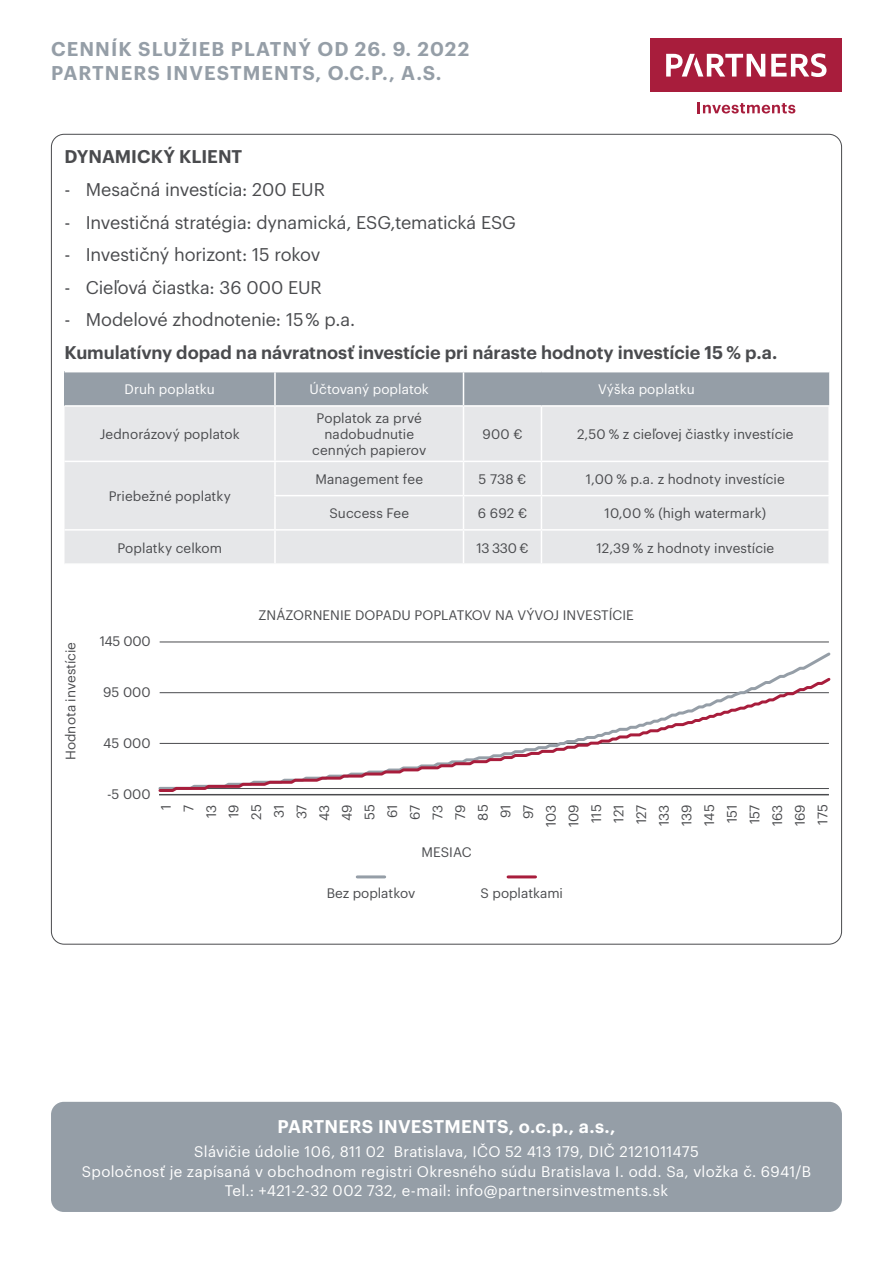
<style>
.page{position:relative;width:893px;height:1263px;background:#fff}
.page>*{position:absolute;margin:0;border:0;box-sizing:border-box;transform-origin:0 0}
.t1{font:600 19.5px/23.4px "Graphik";letter-spacing:.055em;color:#959ea7}
.t2{font:18px "Graphik";letter-spacing:-.01em;color:#4a4b4e}
.t3{font:600 18px "Graphik";letter-spacing:-.005em;color:#4a4b4e}
.t4{font:600 18px "Graphik";letter-spacing:.01em;color:#fff}
.t5{font:15px/19.5px "Graphik";letter-spacing:.02em;color:#fff;text-align:center}
.t6{font:13.5px/16.2px "Graphik";color:#4a4b4e;text-align:center}
.t7{font:13.5px "Graphik";letter-spacing:.005em;color:#fff}
</style>
<div class="page">
<div style="left:51px;top:1102px;width:791px;height:110px;background:#959ea7;border-radius:13px"></div>
<div style="left:651px;top:38px;width:191px;height:54px;background:#a81d3c"></div>
<svg style="left:771px;top:53px;width:55px;height:24px"></svg>
<svg style="left:666px;top:54px;width:99px;height:23px"></svg>
<svg style="left:698px;top:102px;width:97px;height:11px"></svg>
<div style="left:65px;top:372px;width:210px;height:34px;background:#959ea7"></div>
<div style="left:276px;top:372px;width:553px;height:33px;background:#959ea7"></div>
<div style="left:65px;top:407px;width:763px;height:156px;background:#e6e7e9"></div>
<hr style="left:274px;top:372px;width:2px;height:33px;background:#fff">
<hr style="left:463px;top:372px;width:1px;height:33px;background:#fff">
<hr style="left:65px;top:405px;width:210px;height:2px;background:#fff">
<hr style="left:274px;top:407px;width:2px;height:54px;background:#fff">
<hr style="left:463px;top:407px;width:1px;height:54px;background:#fff">
<hr style="left:541px;top:407px;width:1px;height:54px;background:#fff">
<hr style="left:65px;top:461px;width:210px;height:1px;background:#fff">
<hr style="left:275px;top:461px;width:188px;height:1px;background:#fff">
<hr style="left:274px;top:462px;width:2px;height:33px;background:#fff">
<hr style="left:463px;top:461px;width:78px;height:1px;background:#fff">
<hr style="left:463px;top:462px;width:1px;height:33px;background:#fff">
<hr style="left:541px;top:461px;width:289px;height:1px;background:#fff">
<hr style="left:541px;top:462px;width:1px;height:33px;background:#fff">
<hr style="left:274px;top:495px;width:189px;height:1px;background:#fff">
<hr style="left:274px;top:496px;width:2px;height:33px;background:#fff">
<hr style="left:463px;top:495px;width:78px;height:1px;background:#fff">
<hr style="left:463px;top:496px;width:1px;height:33px;background:#fff">
<hr style="left:541px;top:495px;width:289px;height:1px;background:#fff">
<hr style="left:541px;top:496px;width:1px;height:33px;background:#fff">
<hr style="left:65px;top:529px;width:210px;height:2px;background:#fff">
<hr style="left:275px;top:529px;width:188px;height:2px;background:#fff">
<hr style="left:274px;top:531px;width:2px;height:32px;background:#fff">
<hr style="left:463px;top:529px;width:78px;height:2px;background:#fff">
<hr style="left:463px;top:531px;width:1px;height:32px;background:#fff">
<hr style="left:541px;top:529px;width:289px;height:2px;background:#fff">
<hr style="left:541px;top:531px;width:1px;height:32px;background:#fff">
<hr style="left:160px;top:642px;width:669px;height:1px;background:#4a4b4e">
<hr style="left:159px;top:794px;width:670px;height:1px;background:#4a4b4e">
<hr style="left:508px;top:875px;width:27px;height:3px;background:#a81d3c">
<hr style="left:357px;top:875px;width:28px;height:3px;background:#959ea7">
<svg style="left:158px;top:675px;width:673px;height:117px"></svg>
<h1 class="t1" style="left:51px;top:36px;width:420px">CENNÍK SLUŽIEB PLATNÝ OD 26. 9. 2022<br>PARTNERS INVESTMENTS, O.C.P., A.S.</h1>
<p class="t3" style="left:65px;top:143px;width:179px">DYNAMICKÝ KLIENT</p>
<p class="t2" style="left:65px;top:176px;width:262px">- Mesačná investícia: 200 EUR</p>
<p class="t2" style="left:65px;top:208px;width:453px">- Investičná stratégia: dynamická, ESG,tematická ESG</p>
<p class="t2" style="left:65px;top:241px;width:257px">- Investičný horizont: 15 rokov</p>
<p class="t2" style="left:65px;top:273px;width:259px">- Cieľová čiastka: 36 000 EUR</p>
<p class="t2" style="left:65px;top:306px;width:292px">- Modelové zhodnotenie: 15% p.a.</p>
<p class="t3" style="left:65px;top:338px;width:714px">Kumulatívny dopad na návratnosť investície pri náraste hodnoty investície 15 % p.a.</p>
<p class="t7" style="left:125px;top:379px;width:92px">Druh poplatku</p>
<p class="t7" style="left:310px;top:379px;width:121px">Účtovaný poplatok</p>
<p class="t7" style="left:598px;top:379px;width:98px">Výška poplatku</p>
<p class="t6" style="left:100px;top:425px;width:142px">Jednorázový poplatok</p>
<p class="t6" style="left:312px;top:409px;width:115px">Poplatok za prvé nadobudnutie cenných papierov</p>
<p class="t6" style="left:482px;top:425px;width:42px">900 €</p>
<p class="t6" style="left:577px;top:425px;width:218px">2,50 % z cieľovej čiastky investície</p>
<p class="t6" style="left:109px;top:487px;width:124px">Priebežné poplatky</p>
<p class="t6" style="left:315px;top:470px;width:109px">Management fee</p>
<p class="t6" style="left:479px;top:470px;width:49px">5 738 €</p>
<p class="t6" style="left:586px;top:470px;width:200px">1,00 % p.a. z hodnoty investície</p>
<p class="t6" style="left:329px;top:504px;width:81px">Success Fee</p>
<p class="t6" style="left:478px;top:504px;width:51px">6 692 €</p>
<p class="t6" style="left:604px;top:504px;width:163px">10,00 % (high watermark)</p>
<p class="t6" style="left:117px;top:538px;width:106px">Poplatky celkom</p>
<p class="t6" style="left:476px;top:538px;width:53px">13 330 €</p>
<p class="t6" style="left:596px;top:538px;width:179px">12,39 % z hodnoty investície</p>
<p class="t6" style="left:61px;top:760px;width:120px;rotate:-90deg">Hodnota investície</p>
<p class="t6" style="left:100px;top:632px;width:52px">145 000</p>
<p class="t6" style="left:103px;top:683px;width:49px">95 000</p>
<p class="t6" style="left:103px;top:734px;width:49px">45 000</p>
<p class="t6" style="left:258px;top:606px;width:377px">ZNÁZORNENIE DOPADU POPLATKOV NA VÝVOJ INVESTÍCIE</p>
<p class="t6" style="left:107px;top:785px;width:45px">-5 000</p>
<p class="t6" style="left:179px;top:811px;width:9px;rotate:-90deg">7</p>
<p class="t6" style="left:406px;top:820px;width:17px;rotate:-90deg">67</p>
<p class="t6" style="left:632px;top:824px;width:21px;rotate:-90deg">127</p>
<p class="t6" style="left:338px;top:821px;width:18px;rotate:-90deg">49</p>
<p class="t6" style="left:564px;top:827px;width:24px;rotate:-90deg">109</p>
<p class="t6" style="left:745px;top:824px;width:21px;rotate:-90deg">157</p>
<p class="t6" style="left:791px;top:826px;width:23px;rotate:-90deg">169</p>
<p class="t6" style="left:292px;top:819px;width:16px;rotate:-90deg">37</p>
<p class="t6" style="left:519px;top:819px;width:16px;rotate:-90deg">97</p>
<p class="t6" style="left:315px;top:821px;width:18px;rotate:-90deg">43</p>
<p class="t6" style="left:542px;top:827px;width:24px;rotate:-90deg">103</p>
<p class="t6" style="left:768px;top:826px;width:23px;rotate:-90deg">163</p>
<p class="t6" style="left:202px;top:818px;width:15px;rotate:-90deg">13</p>
<p class="t6" style="left:428px;top:819px;width:17px;rotate:-90deg">73</p>
<p class="t6" style="left:655px;top:826px;width:23px;rotate:-90deg">133</p>
<p class="t6" style="left:225px;top:818px;width:15px;rotate:-90deg">19</p>
<p class="t6" style="left:451px;top:820px;width:17px;rotate:-90deg">79</p>
<p class="t6" style="left:677px;top:826px;width:23px;rotate:-90deg">139</p>
<p class="t6" style="left:360px;top:820px;width:17px;rotate:-90deg">55</p>
<p class="t6" style="left:587px;top:823px;width:20px;rotate:-90deg">115</p>
<p class="t6" style="left:813px;top:825px;width:22px;rotate:-90deg">175</p>
<p class="t6" style="left:247px;top:820px;width:17px;rotate:-90deg">25</p>
<p class="t6" style="left:474px;top:820px;width:18px;rotate:-90deg">85</p>
<p class="t6" style="left:609px;top:823px;width:20px;rotate:-90deg">121</p>
<p class="t6" style="left:700px;top:826px;width:23px;rotate:-90deg">145</p>
<p class="t6" style="left:270px;top:818px;width:15px;rotate:-90deg">31</p>
<p class="t6" style="left:496px;top:818px;width:15px;rotate:-90deg">91</p>
<p class="t6" style="left:723px;top:823px;width:20px;rotate:-90deg">151</p>
<p class="t6" style="left:157px;top:810px;width:7px;rotate:-90deg">1</p>
<p class="t6" style="left:383px;top:818px;width:15px;rotate:-90deg">61</p>
<p class="t6" style="left:421px;top:842px;width:52px">MESIAC</p>
<p class="t6" style="left:327px;top:884px;width:90px">Bez poplatkov</p>
<p class="t6" style="left:480px;top:884px;width:84px">S poplatkami</p>
<h2 class="t4" style="left:278px;top:1113px;width:339px">PARTNERS INVESTMENTS, o.c.p., a.s.,</h2>
<p class="t5" style="left:82px;top:1141px;width:731px">Slávičie údolie 106, 811 02 Bratislava, IČO 52 413 179, DIČ 2121011475<br>Spoločnosť je zapísaná v obchodnom registri Okresného súdu Bratislava I. odd. Sa, vložka č. 6941/B<br>Tel.: +421-2-32 002 732, e-mail: info@partnersinvestments.sk</p>
</div>
